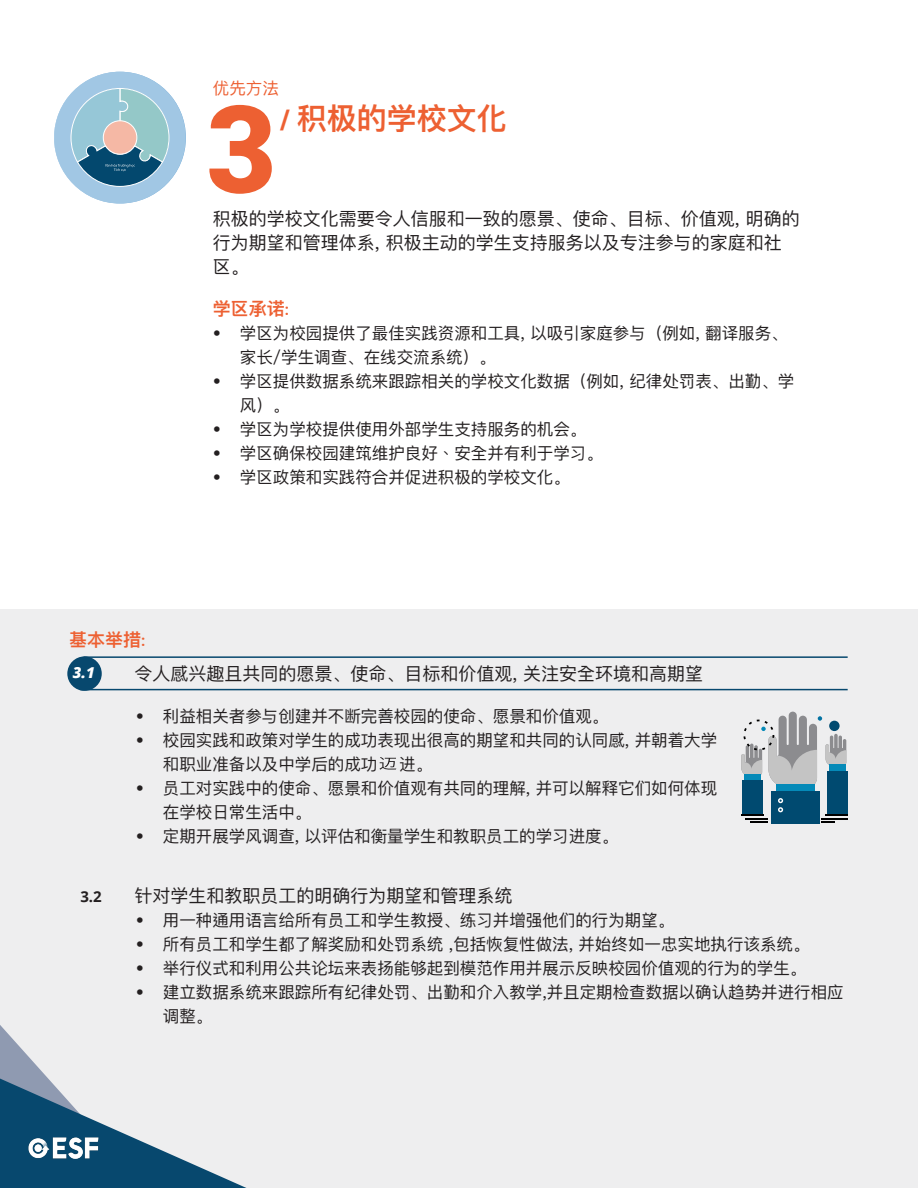
<style>
.page{position:relative;width:918px;height:1188px;background:#fff}
.page>*{position:absolute;margin:0;border:0;box-sizing:border-box;transform-origin:0 0}
.t1{font:900 121.5px "Roboto";color:#ed6032}
.t2{font:600 30px "Ping Fang HK";color:#ed6032}
.t3{font:18px/24px "Ping Fang HK";color:#231f20}
.t4{font:600 18px "Ping Fang HK";color:#ed6032}
.t5{font:16.5px/24px "Ping Fang HK";color:#231f20}
.t6{font:16.5px "Ping Fang HK";color:#ed6032}
.t7{font:700 15px "Open Sans";color:#231f20}
.t8{font:italic 800 15px "Open Sans";color:#fff}
.s1{font-family:"Roboto";font-weight:900;font-size:27px}
.s2{font-family:"Roboto";font-weight:700;font-size:15px}
</style>
<div class="page">
<div style="left:0;top:610px;width:918px;height:578px;background:#eeeeef"></div>
<hr style="left:84px;top:656px;width:764px;height:2px;background:#07486e">
<div style="left:67px;top:656px;width:35px;height:35px;background:#07486e;border-radius:50%"></div>
<div style="left:776px;top:784px;width:39px;height:14px;background:#058ab8"></div>
<div style="left:771px;top:791px;width:49px;height:32px;background:#004a70"></div>
<div style="left:743px;top:781px;width:20px;height:34px;background:#004a70"></div>
<div style="left:827px;top:771px;width:21px;height:44px;background:#004a70"></div>
<hr style="left:741px;top:814px;width:22px;height:2px;background:#000">
<svg style="left:746px;top:818px;width:22px;height:5px"></svg>
<hr style="left:826px;top:814px;width:22px;height:2px;background:#000">
<svg style="left:821px;top:818px;width:27px;height:5px"></svg>
<svg style="left:741px;top:712px;width:105px;height:75px"></svg>
<div style="left:829px;top:721px;width:11px;height:10px;background:#004a70;border-radius:50%"></div>
<svg style="left:778px;top:798px;width:5px;height:14px"></svg>
<hr style="left:80px;top:689px;width:768px;height:1px;background:#07486e">
<svg style="left:0;top:1025px;width:246px;height:163px"></svg>
<img style="left:27px;top:1137px;width:73px;height:24px">
<div style="left:54px;top:72px;width:132px;height:132px;background:#a1c7e4;border-radius:50%"></div>
<svg style="left:70px;top:88px;width:99px;height:99px"></svg>
<svg style="left:380px;top:757px;width:16px;height:13px"></svg>
<p class="t6" style="left:213px;top:78px;width:67px">优先方法</p>
<p class="t1" style="left:206px;top:78px;width:72px">3</p>
<p class="t2" style="left:281px;top:100px;width:228px"><span class="s1">/</span> 积极的学校文化</p>
<p class="t3" style="left:213px;top:206px;width:588px">积极的学校文化需要令人信服和一致的愿景、使命、目标、价值观, 明确的行为期望和管理体系, 积极主动的学生支持服务以及专注参与的家庭和社区。</p>
<p class="t4" style="left:213px;top:297px;width:78px">学区承诺<span class="s2">:</span></p>
<p class="t5" style="left:240px;top:321px;width:549px;text-indent:-27px">• 学区为校园提供了最佳实践资源和工具, 以吸引家庭参与（例如, 翻译服务、家长/学生调查、在线交流系统）。</p>
<p class="t5" style="left:240px;top:369px;width:556px;text-indent:-27px">• 学区提供数据系统来跟踪相关的学校文化数据（例如, 纪律处罚表、出勤、学风）。</p>
<p class="t5" style="left:213px;top:417px;width:375px">• 学区为学校提供使用外部学生支持服务的机会。</p>
<p class="t5" style="left:213px;top:441px;width:391px">• 学区确保校园建筑维护良好、安全并有利于学习。</p>
<p class="t5" style="left:213px;top:465px;width:358px">• 学区政策和实践符合并促进积极的学校文化。</p>
<p class="t4" style="left:69px;top:629px;width:78px">基本举措<span class="s2">:</span></p>
<p class="t8" style="left:73px;top:664px;width:23px">3.1</p>
<p class="t3" style="left:134px;top:661px;width:570px">令人感兴趣且共同的愿景、使命、目标和价值观, 关注安全环境和高期望</p>
<p class="t5" style="left:136px;top:704px;width:474px">• 利益相关者参与创建并不断完善校园的使命、愿景和价值观。</p>
<p class="t5" style="left:163px;top:728px;width:556px;text-indent:-27px">• 校园实践和政策对学生的成功表现出很高的期望和共同的认同感, 并朝着大学和职业准备以及中学后的成功</p>
<p class="t5" style="left:399px;top:752px;width:34px">进。</p>
<p class="t5" style="left:163px;top:776px;width:556px;text-indent:-27px">• 员工对实践中的使命、愿景和价值观有共同的理解, 并可以解释它们如何体现在学校日常生活中。</p>
<p class="t5" style="left:136px;top:824px;width:484px">• 定期开展学风调查, 以评估和衡量学生和教职员工的学习进度。</p>
<p class="t7" style="left:80px;top:886px;width:23px">3.2</p>
<p class="t3" style="left:134px;top:883px;width:379px">针对学生和教职员工的明确行为期望和管理系统</p>
<p class="t5" style="left:136px;top:908px;width:540px">• 用一种通用语言给所有员工和学生教授、练习并增强他们的行为期望。</p>
<p class="t5" style="left:136px;top:932px;width:675px">• 所有员工和学生都了解奖励和处罚系统 ,包括恢复性做法, 并始终如一忠实地执行该系统。</p>
<p class="t5" style="left:136px;top:956px;width:672px">• 举行仪式和利用公共论坛来表扬能够起到模范作用并展示反映校园价值观的行为的学生。</p>
<p class="t5" style="left:163px;top:980px;width:682px;text-indent:-27px">• 建立数据系统来跟踪所有纪律处罚、出勤和介入教学,并且定期检查数据以确认趋势并进行相应调整。</p>
</div>
